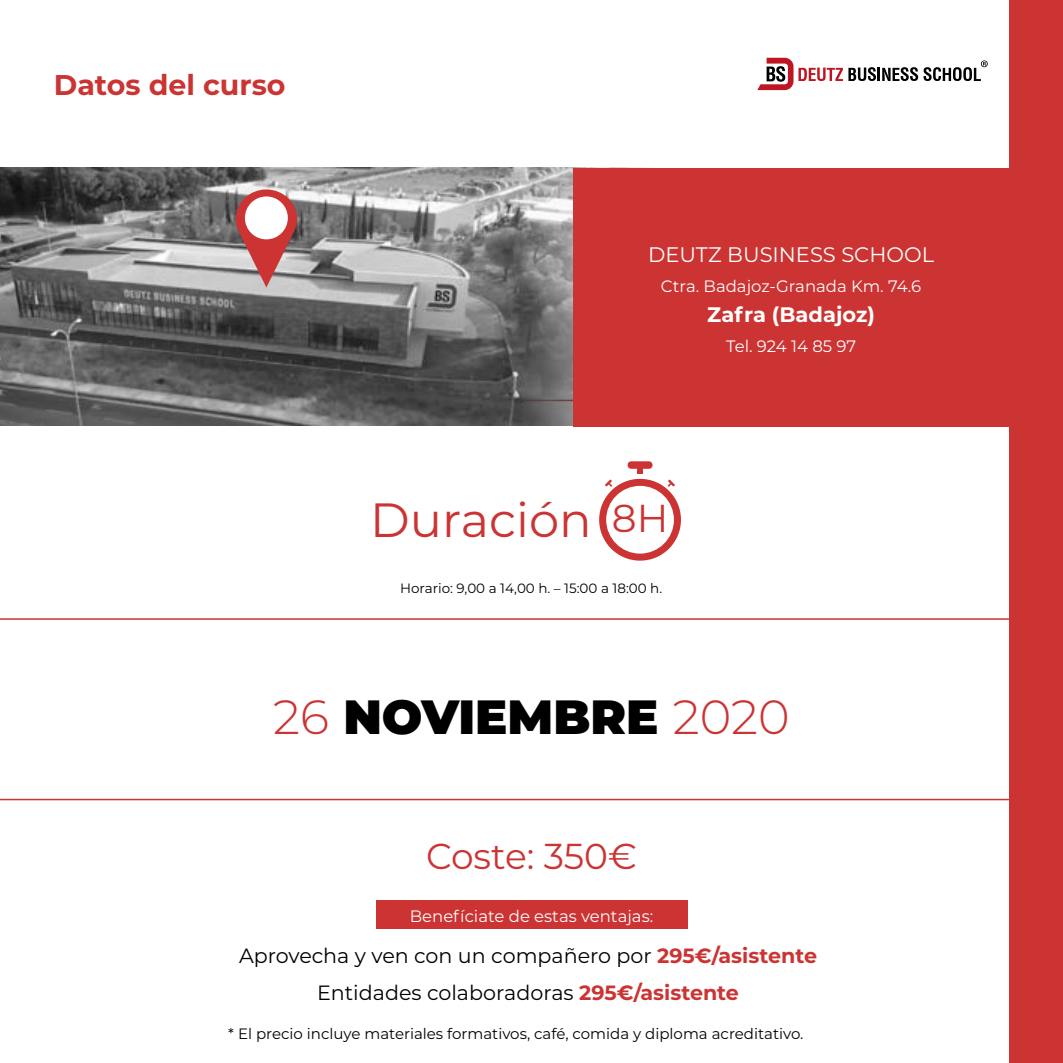
<style>
.page{position:relative;width:1063px;height:1063px;background:#fff}
.page>*{position:absolute;margin:0;border:0;box-sizing:border-box;transform-origin:0 0}
.t1{font:900 48px "Montserrat";color:#000}
.t2{font:48px "Montserrat";color:#c33}
.t3{font:36px "Montserrat";letter-spacing:-.005em;color:#c33}
.t4{font:700 28.5px "Montserrat";color:#c33}
.t5{font:21px "Montserrat";color:#fff}
.t6{font:700 21px "Montserrat";color:#fff}
.t7{font:20.7px/37.5px "Montserrat";color:#000;text-align:center}
.t8{font:16.5px "Montserrat";color:#fff}
.t9{font:15px "Montserrat";color:#000}
.t10{font:13.5px "Montserrat";color:#000}
.s1{font-size:38.85px}
.s2{font-weight:300;color:#c33}
.s3{font-weight:700;color:#c33}
</style>
<div class="page">
<svg style="left:757px;top:58px;width:161px;height:32px"></svg>
<svg style="left:924px;top:60px;width:64px;height:21px"></svg>
<div style="left:1009px;top:0;width:54px;height:1063px;background:#c33"></div>
<svg style="left:0;top:426px;width:1009px;height:194px"></svg>
<img style="left:0;top:168px;width:573px;height:258px">
<svg style="left:0;top:799px;width:1009px;height:130px"></svg>
<div style="left:628px;top:461px;width:25px;height:8px;background:#c33;border-radius:4px"></div>
<svg style="left:599px;top:468px;width:82px;height:93px"></svg>
<div style="left:573px;top:168px;width:436px;height:258px;background:#c33"></div>
<svg style="left:236px;top:189px;width:61px;height:99px;background:#bf7575"></svg>
<div style="left:245px;top:196px;width:43px;height:43px;background:#fff;border-radius:50%"></div>
<div style="left:376px;top:900px;width:311px;height:29px;background:#c33"></div>
<h3 class="t4" style="left:54px;top:64px;width:233px">Datos del curso</h3>
<p class="t5" style="left:648px;top:240px;width:287px">DEUTZ BUSINESS SCHOOL</p>
<p class="t8" style="left:661px;top:275px;width:262px">Ctra. Badajoz-Granada Km. 74.6</p>
<p class="t6" style="left:707px;top:300px;width:169px">Zafra (Badajoz)</p>
<p class="t8" style="left:726px;top:335px;width:132px">Tel. 924 14 85 97</p>
<h1 class="t2" style="left:370px;top:487px;width:300px">Duración <span class="s1">8H</span></h1>
<p class="t10" style="left:400px;top:579px;width:264px">Horario: 9,00 a 14,00 h. – 15:00 a 18:00 h.</p>
<h1 class="t1" style="left:273px;top:681px;width:518px"><span class="s2">26</span> NOVIEMBRE <span class="s2">2020</span></h1>
<h2 class="t3" style="left:426px;top:832px;width:212px">Coste: 350€</h2>
<p class="t8" style="left:410px;top:905px;width:245px">Benefíciate de estas ventajas:</p>
<p class="t7" style="left:239px;top:936px;width:580px">Aprovecha y ven con un compañero por <span class="s3">295€/asistente<br></span>Entidades colaboradoras <span class="s3">295€/asistente</span></p>
<p class="t9" style="left:228px;top:1023px;width:577px">* El precio incluye materiales formativos, café, comida y diploma acreditativo.</p>
</div>
